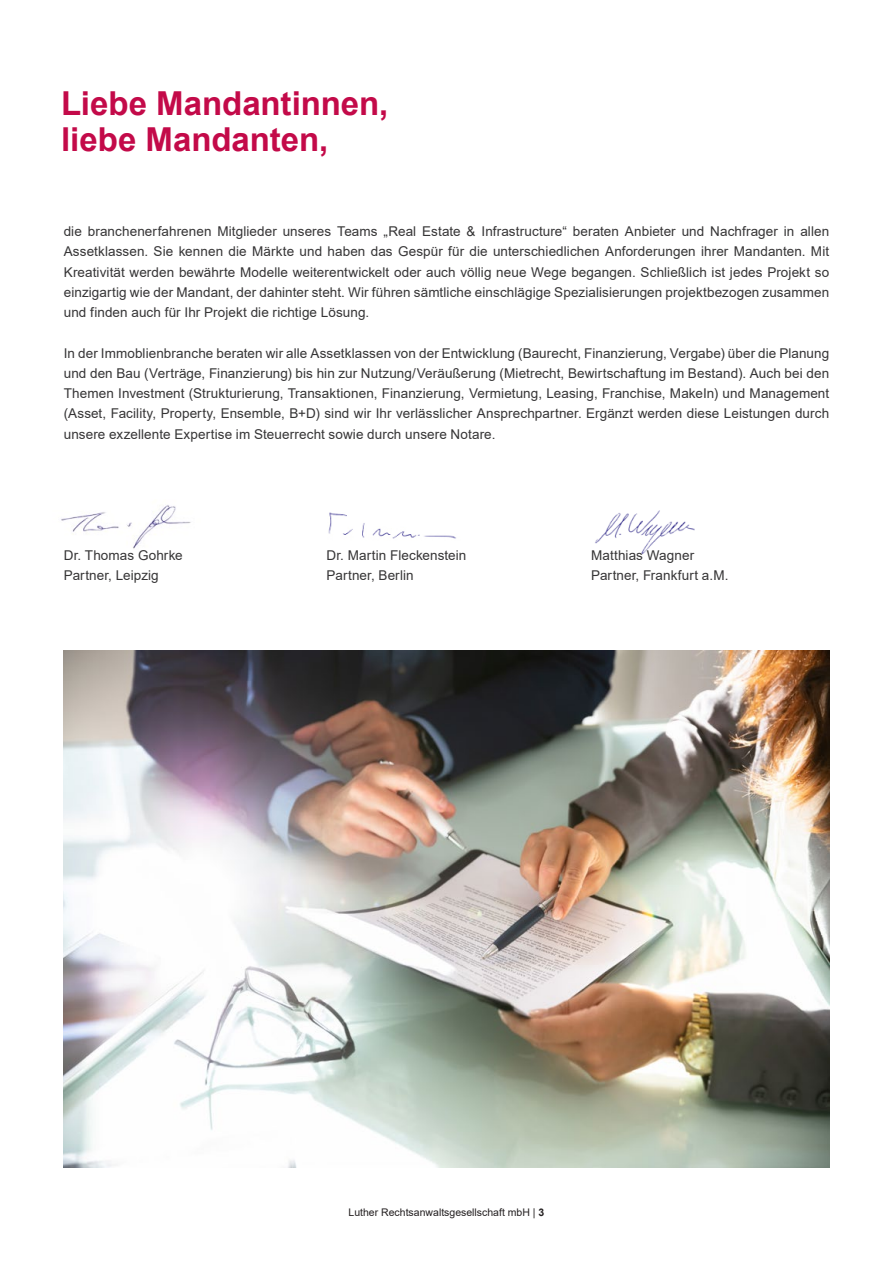
<style>
.page{position:relative;width:893px;height:1263px;background:#fff}
.page>*{position:absolute;margin:0;border:0;box-sizing:border-box;transform-origin:0 0}
.t1{font:700 33px/36px "Arial";letter-spacing:-.005em;color:#c30a49}
.Copy{font:13.5px/20.2px "Arial";letter-spacing:.005em;color:#363536;text-align:justify}
.Copy__Flatter_ohne_A{font:13.5px/20.2px "Arial";letter-spacing:.005em;color:#363536}
.t2{font:10.5px "Arial";color:#231f20}
.s1{font-weight:700}
</style>
<div class="page">
<img style="left:595px;top:510px;width:100px;height:44px">
<img style="left:328px;top:512px;width:128px;height:27px">
<img style="left:61px;top:505px;width:130px;height:44px">
<img style="left:64px;top:651px;width:765px;height:517px">
<h1 class="t1" style="left:61px;top:86px;width:328px">Liebe Mandantinnen, liebe Mandanten,</h1>
<p class="Copy" style="left:64px;top:221px;width:767px">die branchenerfahrenen Mitglieder unseres Teams „Real Estate &amp; Infrastructure“ beraten Anbieter und Nachfrager in allen Assetklassen. Sie kennen die Märkte und haben das Gespür für die unterschiedlichen Anforderungen ihrer Mandanten. Mit Kreativität werden bewährte Modelle weiterentwickelt oder auch völlig neue Wege begangen. Schließlich ist jedes Projekt so einzigartig wie der Mandant, der dahinter steht. Wir führen sämtliche einschlägige Spezialisierungen projektbezogen zusammen und finden auch für Ihr Projekt die richtige Lösung.</p>
<p class="Copy" style="left:64px;top:343px;width:767px">In der Immoblienbranche beraten wir alle Assetklassen von der Entwicklung (Baurecht, Finanzierung, Vergabe) über die Planung und den Bau (Verträge, Finanzierung) bis hin zur Nutzung/Veräußerung (Mietrecht, Bewirtschaftung im Bestand). Auch bei den Themen Investment (Strukturierung, Transaktionen, Finanzierung, Vermietung, Leasing, Franchise, MakeIn) und Management (Asset, Facility, Property, Ensemble, B+D) sind wir Ihr verlässlicher Ansprechpartner. Ergänzt werden diese Leistungen durch unsere exzellente Expertise im Steuerrecht sowie durch unsere Notare.</p>
<p class="Copy__Flatter_ohne_A" style="left:64px;top:545px;width:121px">Dr. Thomas Gohrke<br>Partner, Leipzig</p>
<p class="Copy__Flatter_ohne_A" style="left:327px;top:545px;width:141px">Dr. Martin Fleckenstein<br>Partner, Berlin</p>
<p class="Copy__Flatter_ohne_A" style="left:591px;top:545px;width:137px">Matthias Wagner<br>Partner, Frankfurt a. M.</p>
<p class="t2" style="left:349px;top:1205px;width:197px">Luther Rechtsanwaltsgesellschaft mbH | <span class="s1">3</span></p>
</div>
